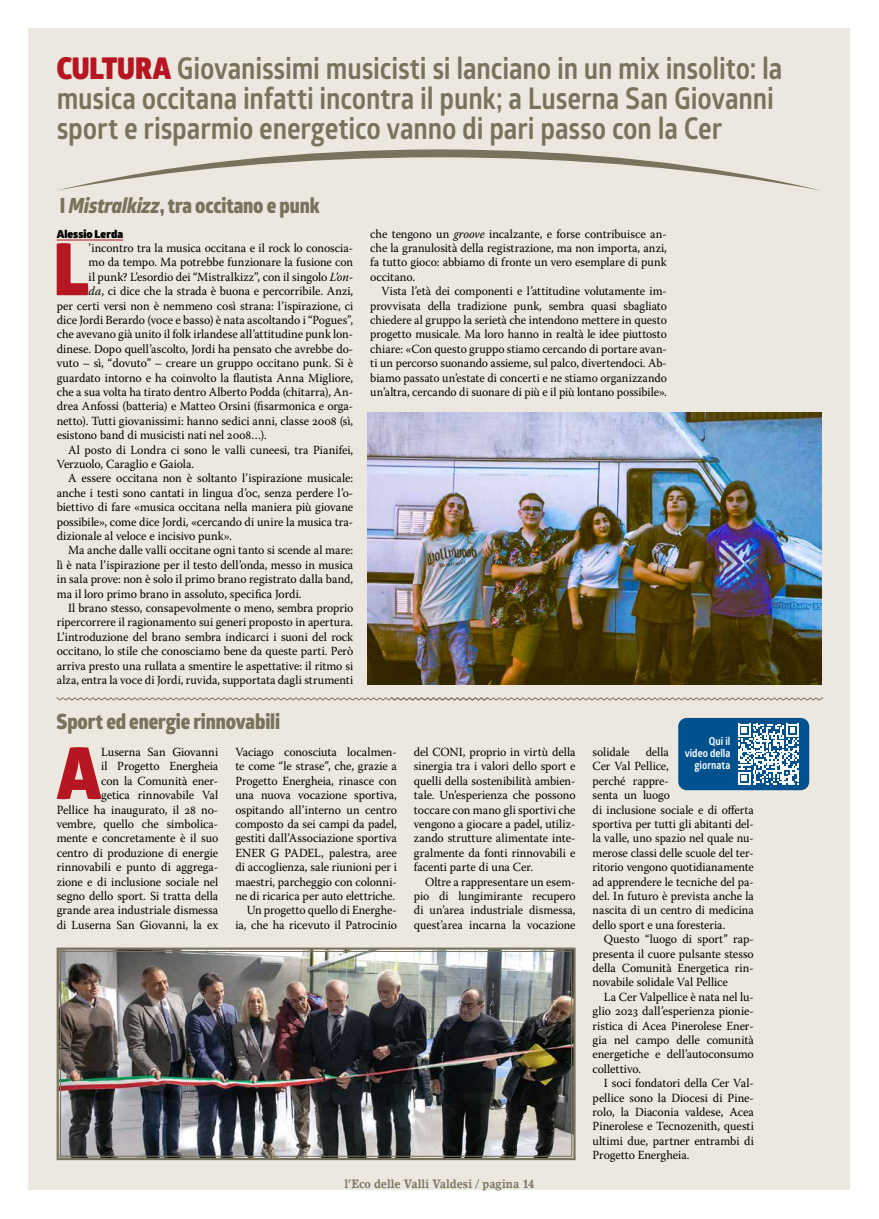
<style>
.page{position:relative;width:879px;height:1219px;background:#fff}
.page>*{position:absolute;margin:0;border:0;box-sizing:border-box;transform-origin:0 0}
.t1{font:900 72.4px "Glober";color:#b51621;scale:.88 1}
.t2{font:700 30px/30px "Glober";letter-spacing:-.005em;color:#79735d;scale:.88 1}
.t3{font:800 21px "Glober";letter-spacing:-.005em;color:#79735d;scale:.88 1}
.t4{font:12.4px/14.4px "Warnock Pro";letter-spacing:-.005em;color:#000;text-align:justify;scale:.96 1}
.t5{font:12.4px/14.4px "Warnock Pro";letter-spacing:-.005em;color:#000;text-align:justify;scale:.95 1}
.t6{font:700 12px "Lino Letter Std";letter-spacing:-.005em;color:#79735d;scale:.88 1}
.t7{font:700 11px/12px "Glober";color:#fff;text-align:right;scale:.88 1}
.t8{font:900 11px "Glober";letter-spacing:.005em;color:#000}
.s1{font-weight:900;color:#b51621}
.s2{font-style:italic}
</style>
<div class="page">
<div style="left:28px;top:28px;width:821px;height:1162px;background:#ece8e0"></div>
<hr style="left:57px;top:240px;width:66px;height:1px;background:#b51621">
<svg style="left:58px;top:149px;width:762px;height:42px"></svg>
<svg style="left:56px;top:697px;width:767px;height:4px"></svg>
<img style="left:56px;top:947px;width:520px;height:214px">
<div style="left:60px;top:951px;width:512px;height:206px;border:1px solid #79735d"></div>
<img style="left:367px;top:413px;width:455px;height:272px">
<div style="left:678px;top:718px;width:131px;height:72px;background:#00518e;border-radius:9px"></div>
<svg style="left:738px;top:724px;width:61px;height:61px"></svg>
<h2 class="t2" style="left:57px;top:52px;width:826px"><span class="s1">CULTURA</span> Giovanissimi musicisti si lanciano in un mix insolito: la musica occitana infatti incontra il punk; a Luserna San Giovanni sport e risparmio energetico vanno di pari passo con la Cer</h2>
<h3 class="t3" style="left:60px;top:190px;width:297px">I <span class="s2">Mistralkizz</span>, tra occitano e punk</h3>
<p class="t8" style="left:57px;top:225px;width:68px">Alessio Lerda</p>
<h1 class="t1" style="left:54px;top:214px;width:41px">L</h1>
<p class="t4" style="left:89px;top:241px;width:277px">’incontro tra la musica occitana e il rock lo conoscia-</p>
<p class="t4" style="left:89px;top:255px;width:277px">mo da tempo. Ma potrebbe funzionare la fusione con</p>
<p class="t4" style="left:89px;top:269px;width:277px">il punk? L’esordio dei “Mistralkizz”, con il singolo <span class="s2">L’on-</span></p>
<p class="t4" style="left:89px;top:284px;width:277px"><span class="s2">da</span>, ci dice che la strada è buona e percorribile. Anzi,</p>
<p class="t4" style="left:57px;top:298px;width:310px">per certi versi non è nemmeno così strana: l’ispirazione, ci</p>
<p class="t4" style="left:57px;top:313px;width:310px">dice Jordi Berardo (voce e basso) è nata ascoltando i “Pogues”,</p>
<p class="t4" style="left:57px;top:327px;width:310px">che avevano già unito il folk irlandese all’attitudine punk lon-</p>
<p class="t4" style="left:57px;top:341px;width:310px">dinese. Dopo quell’ascolto, Jordi ha pensato che avrebbe do-</p>
<p class="t4" style="left:57px;top:356px;width:310px">vuto – sì, “dovuto” – creare un gruppo occitano punk. Si è</p>
<p class="t4" style="left:57px;top:370px;width:310px">guardato intorno e ha coinvolto la flautista Anna Migliore,</p>
<p class="t4" style="left:57px;top:385px;width:310px">che a sua volta ha tirato dentro Alberto Podda (chitarra), An-</p>
<p class="t4" style="left:57px;top:399px;width:310px">drea Anfossi (batteria) e Matteo Orsini (fisarmonica e orga-</p>
<p class="t4" style="left:57px;top:413px;width:310px">netto). Tutti giovanissimi: hanno sedici anni, classe 2008 (sì,</p>
<p class="t4" style="left:57px;top:428px;width:220px">esistono band di musicisti nati nel 2008…).</p>
<p class="t4" style="left:68px;top:442px;width:299px">Al posto di Londra ci sono le valli cuneesi, tra Pianifei,</p>
<p class="t4" style="left:57px;top:457px;width:145px">Verzuolo, Caraglio e Gaiola.</p>
<p class="t4" style="left:68px;top:471px;width:299px">A essere occitana non è soltanto l’ispirazione musicale:</p>
<p class="t4" style="left:57px;top:485px;width:310px">anche i testi sono cantati in lingua d’oc, senza perdere l’o-</p>
<p class="t4" style="left:57px;top:500px;width:310px">biettivo di fare «musica occitana nella maniera più giovane</p>
<p class="t4" style="left:57px;top:514px;width:310px">possibile», come dice Jordi, «cercando di unire la musica tra-</p>
<p class="t4" style="left:57px;top:529px;width:184px">dizionale al veloce e incisivo punk».</p>
<p class="t4" style="left:68px;top:543px;width:298px">Ma anche dalle valli occitane ogni tanto si scende al mare:</p>
<p class="t4" style="left:57px;top:557px;width:310px">lì è nata l’ispirazione per il testo dell’onda, messo in musica</p>
<p class="t4" style="left:57px;top:572px;width:310px">in sala prove: non è solo il primo brano registrato dalla band,</p>
<p class="t4" style="left:57px;top:586px;width:257px">ma il loro primo brano in assoluto, specifica Jordi.</p>
<p class="t4" style="left:68px;top:601px;width:299px">Il brano stesso, consapevolmente o meno, sembra proprio</p>
<p class="t4" style="left:57px;top:615px;width:310px">ripercorrere il ragionamento sui generi proposto in apertura.</p>
<p class="t4" style="left:57px;top:629px;width:310px">L’introduzione del brano sembra indicarci i suoni del rock</p>
<p class="t4" style="left:57px;top:644px;width:310px">occitano, lo stile che conosciamo bene da queste parti. Però</p>
<p class="t4" style="left:57px;top:658px;width:310px">arriva presto una rullata a smentire le aspettative: il ritmo si</p>
<p class="t4" style="left:57px;top:672px;width:310px">alza, entra la voce di Jordi, ruvida, supportata dagli strumenti</p>
<p class="t4" style="left:370px;top:226px;width:310px">che tengono un <span class="s2">groove</span> incalzante, e forse contribuisce an&shy;che la granulosità della registrazione, ma non importa, anzi, fa tutto gioco: abbiamo di fronte un vero esemplare di punk occitano.</p>
<p class="t5" style="left:370px;top:284px;width:314px;text-indent:11px">Vista l’età dei componenti e l’attitudine volutamente im&shy;provvisata della tradizione punk, sembra quasi sbagliato chiedere al gruppo la serietà che intendono mettere in questo progetto musicale. Ma loro hanno in realtà le idee piuttosto chiare: «Con questo gruppo stiamo cercando di portare avan&shy;ti un percorso suonando assieme, sul palco, divertendoci. Ab&shy;biamo passato un’estate di concerti e ne stiamo organizzando un’altra, cercando di suonare di più e il più lontano possibile».</p>
<h3 class="t3" style="left:57px;top:706px;width:256px">Sport ed energie rinnovabili</h3>
<h1 class="t1" style="left:57px;top:718px;width:52px">A</h1>
<p class="t4" style="left:57px;top:745px;width:170px;text-align:right">Luserna San Giovanni<br>il Progetto Energheia<br>con la Comunità ener-<br>getica rinnovabile Val<br>Pellice ha inaugurato, il 28 no&shy;vembre, quello che simbolica&shy;mente e concretamente è il suo centro di produzione di energie rinnovabili e punto di aggrega&shy;zione e di inclusione sociale nel segno dello sport. Si tratta della grande area industriale dismessa di Luserna San Giovanni, la ex</p>
<p class="t4" style="left:235px;top:745px;width:170px;text-align:right">Vaciago conosciuta localmen&shy;te come “le strase”, che, grazie a<br>Progetto Energheia, rinasce con una nuova vocazione sportiva, ospitando all’interno un centro composto da sei campi da padel, gestiti dall’Associazione sportiva<br>ENER G PADEL, palestra, aree di accoglienza, sale riunioni per i maestri, parcheggio con colonni&shy;ne di ricarica per auto elettriche.<br>Un progetto quello di Energhe&shy;ia, che ha ricevuto il Patrocinio</p>
<p class="t4" style="left:414px;top:745px;width:170px">del CONI, proprio in virtù della sinergia tra i valori dello sport e quelli della sostenibilità ambien&shy;tale. Un’esperienza che possono toccare con mano gli sportivi che vengono a giocare a padel, utiliz&shy;zando strutture alimentate inte&shy;gralmente da fonti rinnovabili e facenti parte di una Cer.</p>
<p class="t5" style="left:414px;top:874px;width:172px;text-indent:11px">Oltre a rappresentare un esem&shy;pio di lungimirante recupero di un’area industriale dismessa, quest’area incarna la vocazione</p>
<p class="t6" style="left:344px;top:1176px;width:217px">l’Eco delle Valli Valdesi / pagina 14</p>
<p class="t7" style="left:685px;top:734px;width:53px">Qui il video della giornata</p>
<p class="t5" style="left:592px;top:745px;width:171px;text-align:left;text-indent:53px">della<br>Cer Val Pellice,<br>perché rappre-<br>senta un luogo<br>di inclusione sociale e di offerta sportiva per tutti gli abitanti del&shy;la valle, uno spazio nel quale nu&shy;merose classi delle scuole del ter&shy;ritorio vengono quotidianamente ad apprendere le tecniche del pa&shy;del. In futuro è prevista anche la nascita di un centro di medicina dello sport e una foresteria.</p>
<p class="t4" style="left:592px;top:932px;width:169px;text-indent:11px">Questo “luogo di sport” rap&shy;presenta il cuore pulsante stesso della Comunità Energetica rin&shy;novabile solidale Val Pellice</p>
<p class="t4" style="left:592px;top:989px;width:169px;text-indent:11px">La Cer Valpellice è nata nel lu&shy;glio 2023 dall’esperienza pionie&shy;ristica di Acea Pinerolese Ener&shy;gia nel campo delle comunità energetiche e dell’autoconsumo collettivo.</p>
<p class="t4" style="left:592px;top:1076px;width:169px;text-indent:11px">I soci fondatori della Cer Val&shy;pellice sono la Diocesi di Pine&shy;rolo, la Diaconia valdese, Acea Pinerolese e Tecnozenith, questi ultimi due, partner entrambi di Progetto Energheia.</p>
<p class="t5" style="left:592px;top:745px;width:40px">solidale</p>
</div>
